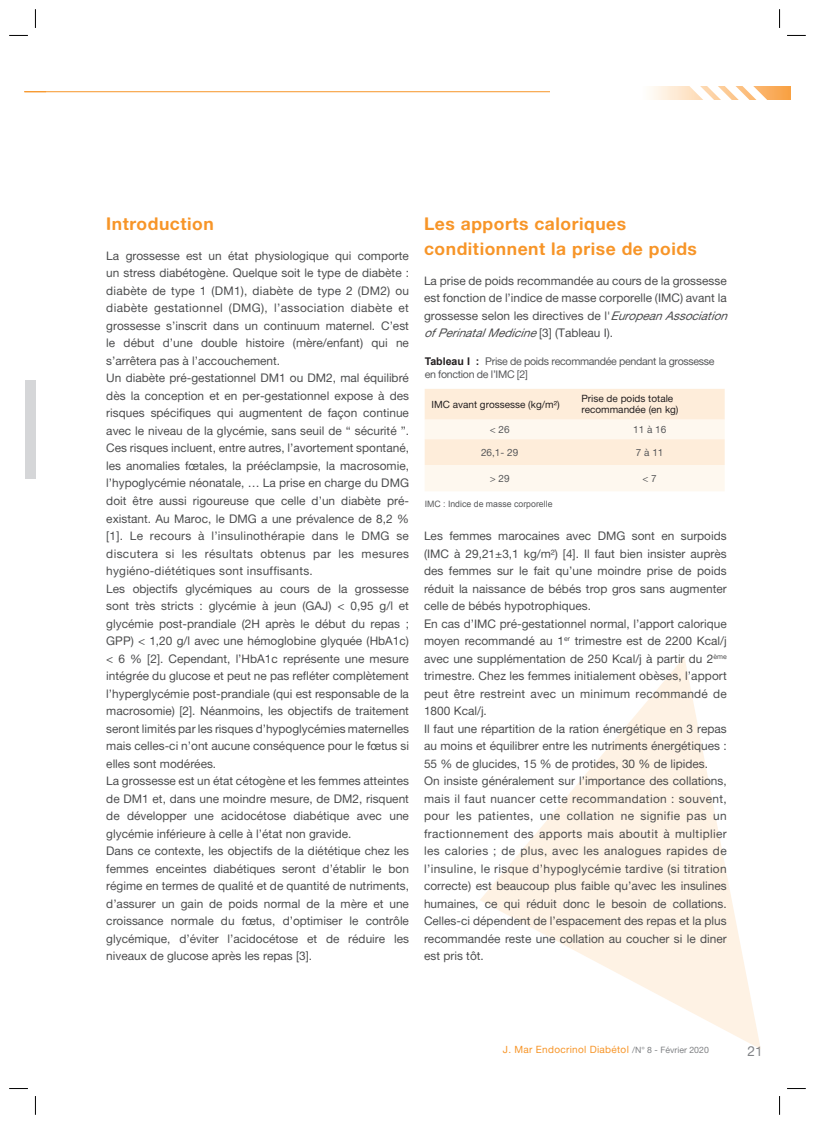
<style>
.page{position:relative;width:815px;height:1124px;background:#fff}
.page>*{position:absolute;margin:0;border:0;box-sizing:border-box;transform-origin:0 0}
.t1{font:17.5px/25px "Alte Haas Grotesk Bold";letter-spacing:.03em;color:#f79528}
.t2{font:13.75px "Alte Haas Grotesk";color:#808285}
.t3{font:11.88px/17.5px "Alte Haas Grotesk";color:#4b4c4d}
.t4{font:10.62px/12.8px "Alte Haas Grotesk";letter-spacing:-.03em;color:#57585a}
.t5{font:10px/11.2px "Alte Haas Grotesk";color:#231f20}
.t6{font:10px "Alte Haas Grotesk";letter-spacing:.03em;color:#f79528}
.t7{font:10px "Alte Haas Grotesk";color:#57585a}
.t8{font:8.75px "Arial";color:#57585a}
.s1{font-style:italic}
.s2{font-family:"Arial";font-weight:700;color:#231f20}
.s3{font-size:8.75px;color:#808285}
</style>
<div class="page">
<hr style="left:25px;top:91px;width:547px;height:1px;background:#f79528">
<div style="left:551px;top:87px;width:239px;height:12px;background:#fff"></div>
<svg style="left:657px;top:86px;width:133px;height:14px"></svg>
<svg style="left:480px;top:657px;width:281px;height:392px"></svg>
<div style="left:25px;top:380px;width:10px;height:98px;background:#d5d6d8"></div>
<svg style="left:425px;top:389px;width:300px;height:102px"></svg>
<svg style="left:9px;top:35px;width:19px;height:1px"></svg>
<svg style="left:787px;top:35px;width:19px;height:1px"></svg>
<svg style="left:9px;top:1088px;width:19px;height:1px"></svg>
<svg style="left:787px;top:1088px;width:19px;height:1px"></svg>
<svg style="left:35px;top:9px;width:1px;height:19px"></svg>
<svg style="left:35px;top:1096px;width:1px;height:18px"></svg>
<svg style="left:779px;top:9px;width:1px;height:19px"></svg>
<svg style="left:779px;top:1096px;width:1px;height:18px"></svg>
<h1 class="t1" style="left:106px;top:211px;width:109px">Introduction</h1>
<p class="t3" style="left:106px;top:247px;width:304px">La grossesse est un état physiologique qui comporte un stress diabétogène. Quelque soit le type de diabète : diabète de type 1 (DM1), diabète de type 2 (DM2) ou diabète gestationnel (DMG), l’association diabète et grossesse s’inscrit dans un continuum maternel. C’est le début d’une double histoire (mère/enfant) qui ne s’arrêtera pas à l’accouchement.<br>Un diabète pré-gestationnel DM1 ou DM2, mal équilibré dès la conception et en per-gestationnel expose à des risques spécifiques qui augmentent de façon continue avec le niveau de la glycémie, sans seuil de “ sécurité ”.<br>Ces risques incluent, entre autres, l’avortement spontané, les anomalies fœtales, la prééclampsie, la macrosomie, l’hypoglycémie néonatale, … La prise en charge du DMG doit être aussi rigoureuse que celle d’un diabète pré&shy;existant. Au Maroc, le DMG a une prévalence de 8,2 % [1]. Le recours à l’insulinothérapie dans le DMG se discutera si les résultats obtenus par les mesures hygiéno-diététiques sont insuffisants.<br>Les objectifs glycémiques au cours de la grossesse sont très stricts : glycémie à jeun (GAJ) &lt; 0,95 g/l et glycémie post-prandiale (2H après le début du repas ; GPP) &lt; 1,20 g/l avec une hémoglobine glyquée (HbA1c) &lt; 6 % [2]. Cependant, l’HbA1c représente une mesure intégrée du glucose et peut ne pas refléter complètement l’hyperglycémie post-prandiale (qui est responsable de la macrosomie) [2]. Néanmoins, les objectifs de traitement seront limités par les risques d’hypoglycémies maternelles mais celles-ci n’ont aucune conséquence pour le fœtus si elles sont modérées.<br>La grossesse est un état cétogène et les femmes atteintes de DM1 et, dans une moindre mesure, de DM2, risquent de développer une acidocétose diabétique avec une glycémie inférieure à celle à l’état non gravide.<br>Dans ce contexte, les objectifs de la diététique chez les femmes enceintes diabétiques seront d’établir le bon régime en termes de qualité et de quantité de nutriments, d’assurer un gain de poids normal de la mère et une croissance normale du fœtus, d’optimiser le contrôle glycémique, d’éviter l’acidocétose et de réduire les niveaux de glucose après les repas [3].</p>
<h1 class="t1" style="left:424px;top:211px;width:274px">Les apports caloriques conditionnent la prise de poids</h1>
<p class="t3" style="left:424px;top:272px;width:309px">La prise de poids recommandée au cours de la grossesse est fonction de l’indice de masse corporelle (IMC) avant la grossesse selon les directives de l'<span class="s1">EuropeanAssociation ofPerinatalMedicine</span>[ 3 ] ( T a b l e a u I ) .</p>
<p class="t4" style="left:425px;top:354px;width:291px"><span class="s2">Tableau I :</span> Prise de poids recommandée pendant la grossesse en fonction de l’IMC [2]</p>
<p class="t5" style="left:431px;top:398px;width:130px">IMC avant grossesse (kg/m²)</p>
<p class="t5" style="left:581px;top:393px;width:99px">Prise de poids totale recommandée (en kg)</p>
<p class="t7" style="left:490px;top:423px;width:21px">&lt; 26</p>
<p class="t7" style="left:633px;top:423px;width:35px">11 à 16</p>
<p class="t7" style="left:481px;top:446px;width:39px">26,1- 29</p>
<p class="t7" style="left:636px;top:446px;width:29px">7 à 11</p>
<p class="t7" style="left:490px;top:472px;width:21px">&gt; 29</p>
<p class="t7" style="left:642px;top:472px;width:16px">&lt; 7</p>
<p class="t8" style="left:425px;top:499px;width:129px">IMC : Indice de masse corporelle</p>
<p class="t3" style="left:424px;top:527px;width:304px">Les femmes marocaines avec DMG sont en surpoids (IMC à 29,21±3,1 kg/m²) [4]. Il faut bien insister auprès des femmes sur le fait qu’une moindre prise de poids réduit la naissance de bébés trop gros sans augmenter celle de bébés hypotrophiques.<br>En cas d’IMC pré-gestationnel normal, l’apport calorique moyen recommandé au 1<sup>er</sup> trimestre est de 2200 Kcal/j avec une supplémentation de 250 Kcal/j à partir du 2<sup>ème </sup>trimestre. Chez les femmes initialement obèses, l’apport peut être restreint avec un minimum recommandé de 1800 Kcal/j.<br>Il faut une répartition de la ration énergétique en 3 repas au moins et équilibrer entre les nutriments énergétiques :<br>55 % de glucides, 15 % de protides, 30 % de lipides.<br>On insiste généralement sur l’importance des collations, mais il faut nuancer cette recommandation : souvent, pour les patientes, une collation ne signifie pas un fractionnement des apports mais aboutit à multiplier les calories ; de plus, avec les analogues rapides de l’insuline, le risque d’hypoglycémie tardive (si titration correcte) est beaucoup plus faible qu’avec les insulines humaines, ce qui réduit donc le besoin de collations.<br>Celles-ci dépendent de l’espacement des repas et la plus recommandée reste une collation au coucher si le diner est pris tôt.</p>
<p class="t6" style="left:503px;top:1043px;width:208px">J. Mar Endocrinol Diabétol <span class="s3">/N° 8 - Février 2020</span></p>
<p class="t2" style="left:748px;top:1043px;width:17px">21</p>
</div>
